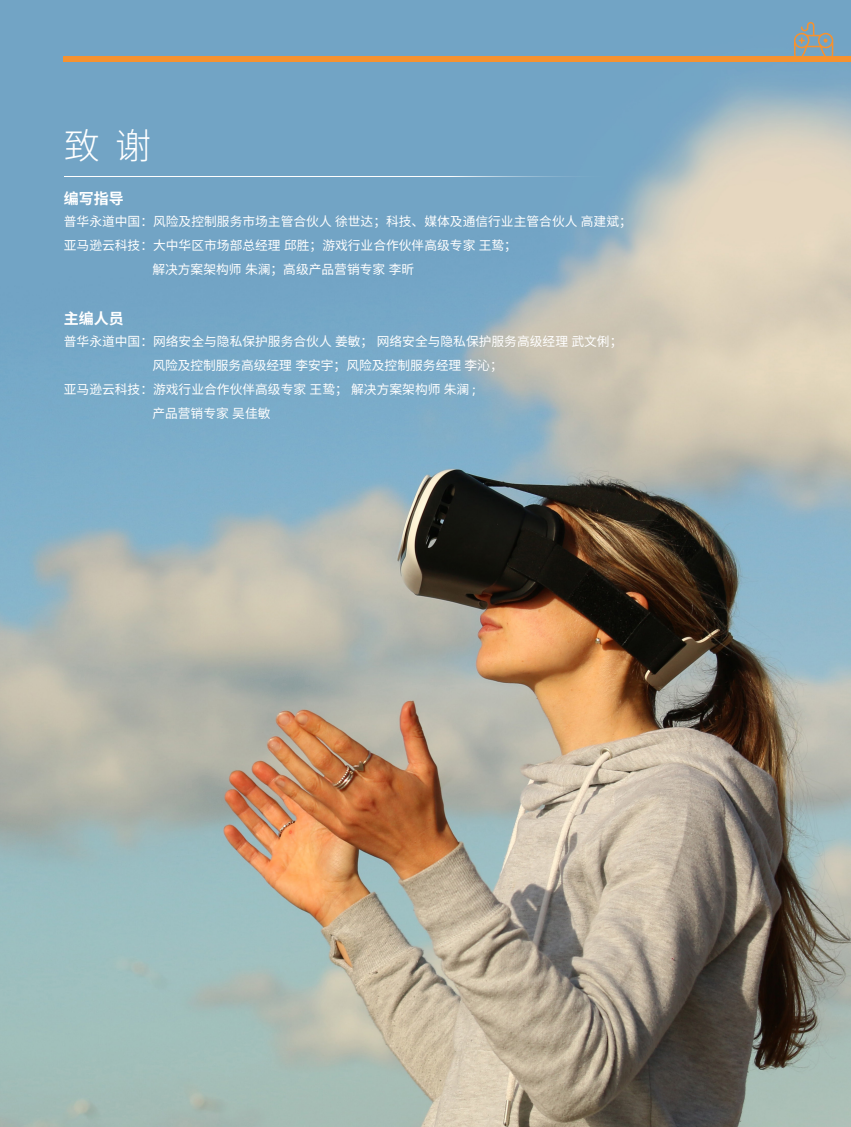
<style>
.page{position:relative;width:851px;height:1127px;background:#fff}
.page>*{position:absolute;margin:0;border:0;box-sizing:border-box;transform-origin:0 0}
.t1{font:300 36px "Source Han Sans CN";color:#fff}
.t2{font:700 15px "Source Han Sans CN";color:#fff}
.t3{font:12.75px "Source Han Sans CN";color:#fff}
.s1{font-family:"Amazon Ember"}
</style>
<div class="page">
<img style="left:0;top:0;width:850px;height:1127px">
<hr style="left:64px;top:176px;width:556px;height:1px;background:#fff">
<div style="left:64px;top:57px;width:786px;height:5px;background:#f69230"></div>
<svg style="left:793px;top:22px;width:40px;height:35px"></svg>
<h1 class="t1" style="left:64px;top:126px;width:89px">致 谢</h1>
<p class="t2" style="left:64px;top:190px;width:61px">编写指导</p>
<p class="t3" style="left:64px;top:214px;width:569px">普华永道中国：风险及控制服务市场主管合伙人徐世达；科技、媒体及通信行业主管合伙人高建斌；</p>
<p class="t3" style="left:64px;top:238px;width:454px">亚马逊云科技：大中华区市场部总经理邱胜；游戏行业合作伙伴高级专家王鸷；</p>
<p class="t3" style="left:152px;top:262px;width:263px">解决方案架构师朱澜；高级产品营销专家李昕</p>
<p class="t2" style="left:64px;top:310px;width:61px">主编人员</p>
<p class="t3" style="left:64px;top:334px;width:560px">普华永道中国：网络安全与隐私保护服务合伙人姜敏；网络安全与隐私保护服务高级经理武文俐；</p>
<p class="t3" style="left:152px;top:358px;width:352px">风险及控制服务高级经理李安宇；风险及控制服务经理李沁；</p>
<p class="t3" style="left:64px;top:382px;width:413px">亚马逊云科技：游戏行业合作伙伴高级专家王鸷；解决方案架构师朱澜 <span class="s1">;</span></p>
<p class="t3" style="left:152px;top:406px;width:120px">产品营销专家吴佳敏</p>
</div>
